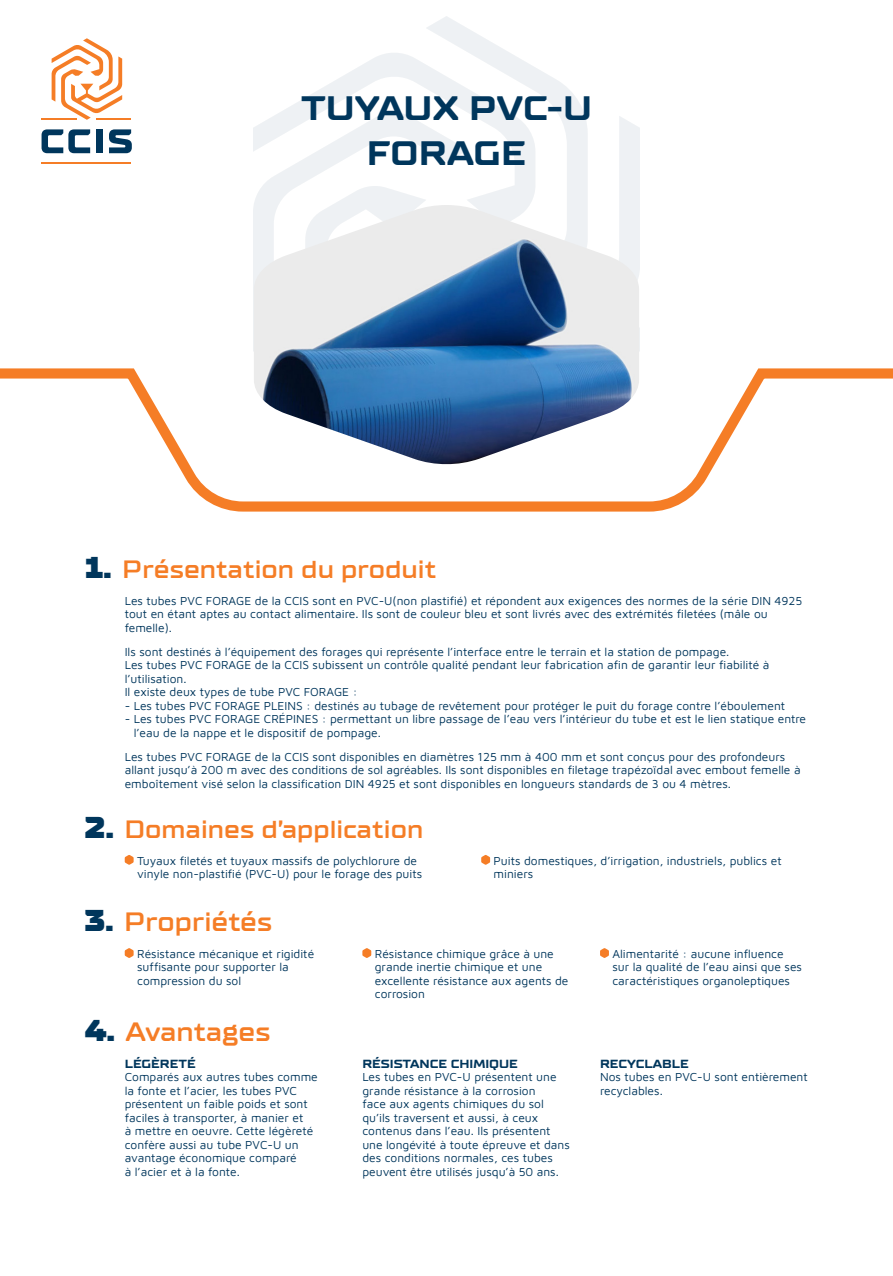
<style>
.page{position:relative;width:893px;height:1276px;background:#fff}
.page>*{position:absolute;margin:0;border:0;box-sizing:border-box;transform-origin:0 0}
.t1{font:700 34.5px/45px "TT Supermolot Neue Expanded";color:#00365c;text-align:center}
.t2{font:27px "TT Supermolot Neue Expanded Dm Bd";color:#f57d26}
.t3{font:25.5px "TT Supermolot Neue Expanded Dm Bd";color:#f57d26}
.t4{font:12px/13.5px "Maven Pro";color:#00365c}
.t5{font:700 12px "TT Supermolot Neue Expanded";color:#00365c}
.s1{font-family:"TT Supermolot Neue Expanded";font-weight:900;font-size:30px;color:#00365c}
</style>
<div class="page">
<svg style="left:52px;top:38px;width:70px;height:82px"></svg>
<hr style="left:41px;top:118px;width:36px;height:2px;background:#f57d26">
<hr style="left:96px;top:118px;width:35px;height:2px;background:#f57d26">
<hr style="left:41px;top:162px;width:90px;height:2px;background:#f57d26">
<svg style="left:42px;top:129px;width:48px;height:24px"></svg>
<div style="left:96px;top:129px;width:7px;height:24px;background:#00365c"></div>
<svg style="left:109px;top:129px;width:23px;height:24px"></svg>
<svg style="left:283px;top:53px;width:143px;height:58px"></svg>
<svg style="left:426px;top:16px;width:159px;height:100px"></svg>
<svg style="left:253px;top:111px;width:216px;height:241px"></svg>
<svg style="left:305px;top:184px;width:55px;height:21px"></svg>
<svg style="left:360px;top:116px;width:280px;height:236px"></svg>
<svg style="left:0;top:368px;width:893px;height:144px"></svg>
<svg style="left:125px;top:855px;width:9px;height:10px"></svg>
<svg style="left:481px;top:855px;width:9px;height:10px"></svg>
<img style="left:254px;top:205px;width:385px;height:261px">
<svg style="left:125px;top:948px;width:9px;height:10px"></svg>
<svg style="left:362px;top:948px;width:9px;height:10px"></svg>
<svg style="left:600px;top:948px;width:9px;height:10px"></svg>
<h1 class="t1" style="left:301px;top:86px;width:292px">TUYAUX PVC-U<br>FORAGE</h1>
<h3 class="t3" style="left:84px;top:554px;width:354px"><span class="s1">1.</span> Présentation du produit</h3>
<p class="t4" style="left:125px;top:593px;width:679px">Les tubes PVC FORAGE de la CCIS sont en PVC-U(non plastifié) et répondent aux exigences des normes de la série DIN 4925 tout en étant aptes au contact alimentaire. Ils sont de couleur bleu et sont livrés avec des extrémités filetées (mâle ou femelle).</p>
<p class="t4" style="left:125px;top:644px;width:646px">Ils sont destinés à l’équipement des forages qui représente l’interface entre le terrain et la station de pompage.<br>Les tubes PVC FORAGE de la CCIS subissent un contrôle qualité pendant leur fabrication afin de garantir leur fiabilité à l’utilisation.<br>Il existe deux types de tube PVC FORAGE :</p>
<p class="t4" style="left:125px;top:698px;width:662px">- Les tubes PVC FORAGE PLEINS : destinés au tubage de revêtement pour protéger le puit du forage contre l’éboulement</p>
<p class="t4" style="left:134px;top:712px;width:674px;text-indent:-9px">- Les tubes PVC FORAGE CRÉPINES : permettant un libre passage de l’eau vers l’intérieur du tube et est le lien statique entre l’eau de la nappe et le dispositif de pompage.</p>
<p class="t4" style="left:125px;top:749px;width:677px">Les tubes PVC FORAGE de la CCIS sont disponibles en diamètres 125 mm à 400 mm et sont conçus pour des profondeurs allant jusqu’à 200 m avec des conditions de sol agréables. Ils sont disponibles en filetage trapézoïdal avec embout femelle à emboîtement visé selon la classification DIN 4925 et sont disponibles en longueurs standards de 3 ou 4 mètres.</p>
<h3 class="t3" style="left:84px;top:813px;width:340px"><span class="s1">2.</span> Domaines d’application</h3>
<p class="t4" style="left:137px;top:853px;width:287px">Tuyaux filetés et tuyaux massifs de polychlorure de vinyle non-plastifié (PVC-U) pour le forage des puits</p>
<p class="t4" style="left:494px;top:853px;width:290px">Puits domestiques, d’irrigation, industriels, publics et miniers</p>
<h2 class="t2" style="left:84px;top:905px;width:189px"><span class="s1">3.</span> Propriétés</h2>
<p class="t4" style="left:137px;top:946px;width:179px">Résistance mécanique et rigidité suffisante pour supporter la compression du sol</p>
<p class="t4" style="left:375px;top:946px;width:195px">Résistance chimique grâce à une grande inertie chimique et une excellente résistance aux agents de corrosion</p>
<p class="t4" style="left:612px;top:946px;width:191px">Alimentarité : aucune influence sur la qualité de l’eau ainsi que ses caractéristiques organoleptiques</p>
<h2 class="t2" style="left:84px;top:1015px;width:188px"><span class="s1">4.</span> Avantages</h2>
<p class="t5" style="left:125px;top:1056px;width:73px">LÉGÈRETÉ</p>
<p class="t4" style="left:125px;top:1069px;width:195px">Comparés aux autres tubes comme la fonte et l’acier, les tubes PVC présentent un faible poids et sont faciles à transporter, à manier et<br>à mettre en oeuvre. Cette légèreté confère aussi au tube PVC-U un avantage économique comparé<br>à l’acier et à la fonte.</p>
<p class="t5" style="left:362px;top:1056px;width:157px">RÉSISTANCE CHIMIQUE</p>
<p class="t4" style="left:362px;top:1069px;width:209px">Les tubes en PVC-U présentent une grande résistance à la corrosion<br>face aux agents chimiques du sol qu’ils traversent et aussi, à ceux contenus dans l’eau. Ils présentent une longévité à toute épreuve et dans des conditions normales, ces tubes peuvent être utilisés jusqu’à 50 ans.</p>
<p class="t5" style="left:600px;top:1056px;width:90px">RECYCLABLE</p>
<p class="t4" style="left:600px;top:1069px;width:209px">Nos tubes en PVC-U sont entièrement recyclables.</p>
</div>
